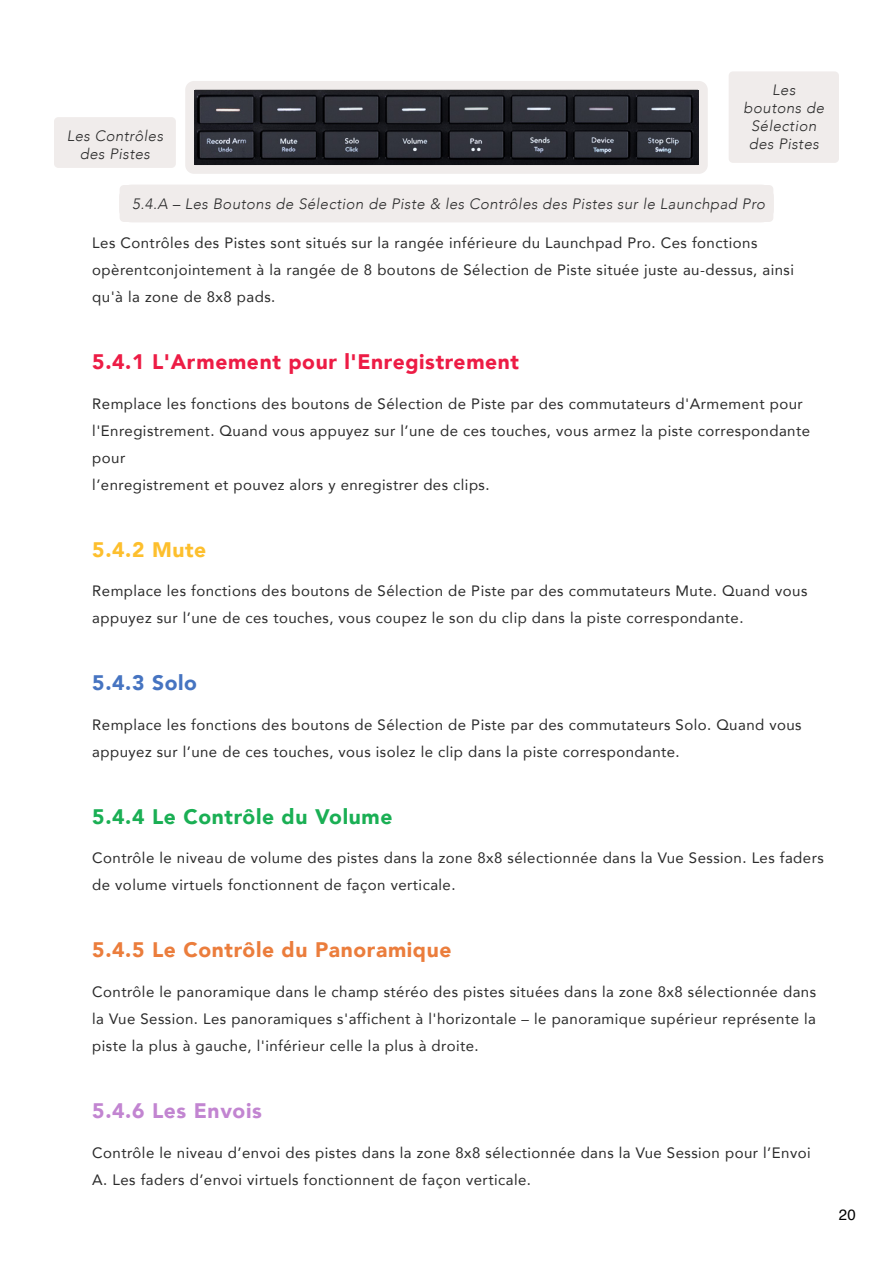
<style>
.page{position:relative;width:893px;height:1263px;background:#fff}
.page>*{position:absolute;margin:0;border:0;box-sizing:border-box;transform-origin:0 0}
.t1{font:900 21px "Avenir";letter-spacing:.03em;color:#ed1c45}
.t2{font:900 21px "Avenir";letter-spacing:.03em;color:#eb7d3c}
.t3{font:900 21px "Avenir";letter-spacing:.03em;color:#1aaf54}
.t4{font:900 21px "Avenir";letter-spacing:.03em;color:#c285d1}
.t5{font:900 21px "Avenir";color:#fdbf2d}
.t6{font:900 21px "Avenir";color:#4674c1}
.t7{font:15px/27px "Avenir";letter-spacing:.03em;color:#2b2b2b}
.t8{font:italic 300 15px/18px "Avenir";letter-spacing:.03em;color:#2b2b2b;text-align:center}
.t9{font:15px "Helvetica";color:#000}
</style>
<div class="page">
<div style="left:119px;top:185px;width:655px;height:37px;border:18px solid #f0eceb;border-radius:4px"></div>
<img style="left:195px;top:91px;width:503px;height:73px">
<div style="left:185px;top:81px;width:523px;height:93px;border:9px solid #f0eceb;border-radius:4px"></div>
<div style="left:729px;top:71px;width:110px;height:92px;background:#f0eceb;border-radius:4px"></div>
<div style="left:54px;top:117px;width:122px;height:51px;background:#f0eceb;border-radius:4px"></div>
<p class="t8" style="left:67px;top:126px;width:98px">Les Contrôles des Pistes</p>
<p class="t8" style="left:744px;top:81px;width:82px">Les boutons de<br>Sélection des Pistes</p>
<p class="t8" style="left:132px;top:194px;width:634px">5.4.A – Les Boutons de Sélection de Piste &amp; les Contrôles des Pistes sur le Launchpad Pro</p>
<p class="t7" style="left:92px;top:229px;width:703px">Les Contrôles des Pistes sont situés sur la rangée inférieure du Launchpad Pro. Ces fonctions opèrentconjointement à la rangée de 8 boutons de Sélection de Piste située juste au-dessus, ainsi qu'à la zone de 8x8 pads.</p>
<h1 class="t1" style="left:92px;top:344px;width:428px">5.4.1 L'Armement pour l'Enregistrement</h1>
<p class="t7" style="left:92px;top:390px;width:719px">Remplace les fonctions des boutons de Sélection de Piste par des commutateurs d'Armement pour l'Enregistrement. Quand vous appuyez sur l’une de ces touches, vous armez la piste correspondante pour<br>l’enregistrement et pouvez alors y enregistrer des clips.</p>
<h1 class="t5" style="left:92px;top:531px;width:116px">5.4.2 Mute</h1>
<p class="t7" style="left:92px;top:577px;width:717px">Remplace les fonctions des boutons de Sélection de Piste par des commutateurs Mute. Quand vous appuyez sur l’une de ces touches, vous coupez le son du clip dans la piste correspondante.</p>
<h1 class="t6" style="left:92px;top:665px;width:106px">5.4.3 Solo</h1>
<p class="t7" style="left:92px;top:711px;width:711px">Remplace les fonctions des boutons de Sélection de Piste par des commutateurs Solo. Quand vous appuyez sur l’une de ces touches, vous isolez le clip dans la piste correspondante.</p>
<h1 class="t3" style="left:92px;top:798px;width:302px">5.4.4 Le Contrôle du Volume</h1>
<p class="t7" style="left:92px;top:844px;width:733px">Contrôle le niveau de volume des pistes dans la zone 8x8 sélectionnée dans la Vue Session. Les faders de volume virtuels fonctionnent de façon verticale.</p>
<h1 class="t2" style="left:92px;top:932px;width:361px">5.4.5 Le Contrôle du Panoramique</h1>
<p class="t7" style="left:92px;top:978px;width:725px;text-align:justify">Contrôle le panoramique dans le champ stéréo des pistes situées dans la zone 8x8 sélectionnée dans la Vue Session. Les panoramiques s'affichent à l'horizontale – le panoramique supérieur représente la piste la plus à gauche, l'inférieur celle la plus à droite.</p>
<h1 class="t4" style="left:92px;top:1092px;width:171px">5.4.6 Les Envois</h1>
<p class="t7" style="left:92px;top:1138px;width:720px">Contrôle le niveau d’envoi des pistes dans la zone 8x8 sélectionnée dans la Vue Session pour l’Envoi<br>A. Les faders d’envoi virtuels fonctionnent de façon verticale.</p>
<p class="t9" style="left:839px;top:1203px;width:18px">20</p>
</div>
